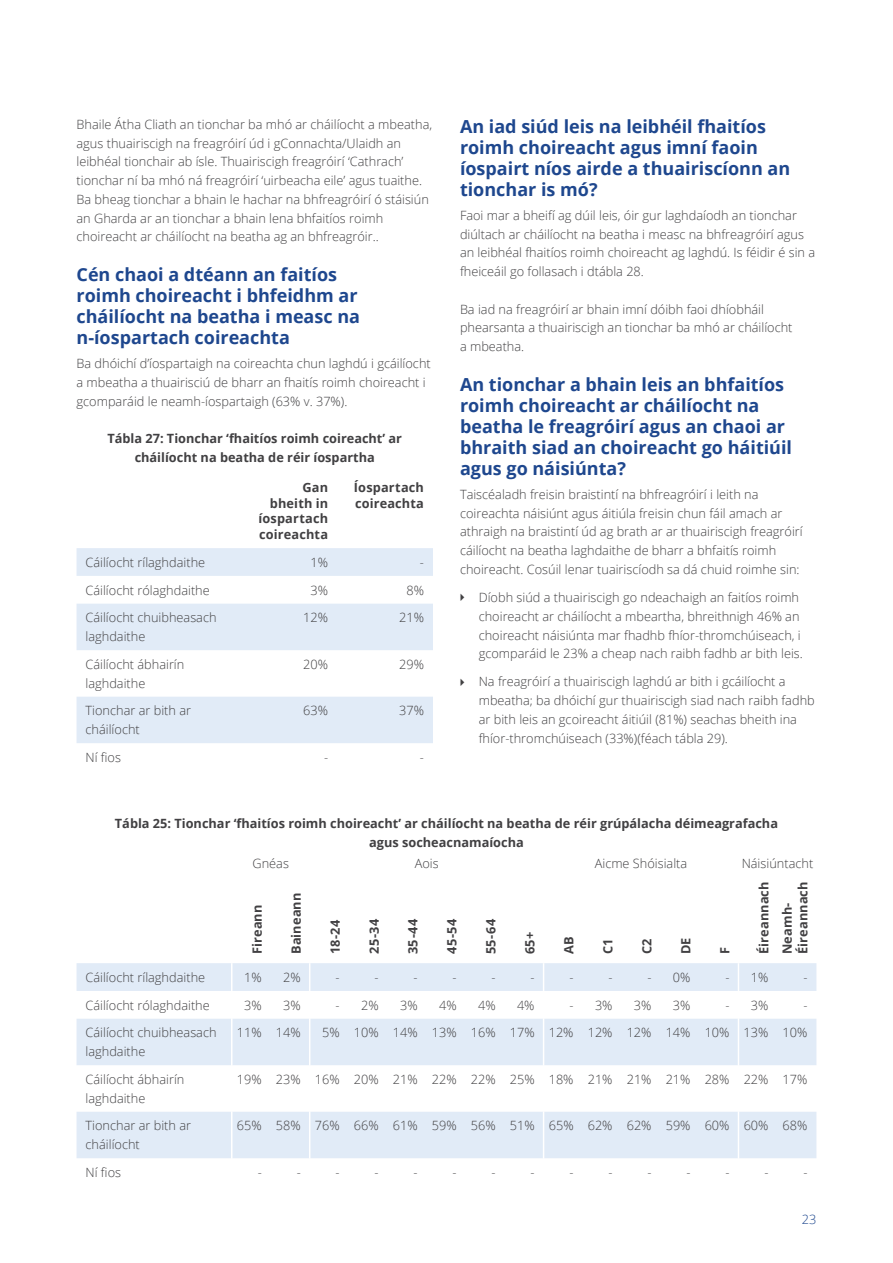
<style>
.page{position:relative;width:893px;height:1263px;background:#fff}
.page>*{position:absolute;margin:0;border:0;box-sizing:border-box;transform-origin:0 0}
.t1{font:700 18px/21px "Open Sans";color:#1e478e}
.t2{font:300 12.75px/18.8px "Open Sans";color:#414042}
.t3{font:700 12.75px/15.8px "Open Sans";color:#414042;text-align:center}
.t4{font:300 12.75px "Open Sans";color:#1e478e}
</style>
<div class="page">
<svg style="left:77px;top:548px;width:356px;height:195px;fill:#e1ebf7"></svg>
<svg style="left:77px;top:963px;width:739px;height:195px;fill:#e1ebf7"></svg>
<svg style="left:231px;top:963px;width:1px;height:56px"></svg>
<hr style="left:231px;top:1019px;width:1px;height:46px;background:#fff">
<hr style="left:231px;top:1065px;width:1px;height:47px;background:#fff">
<hr style="left:231px;top:1112px;width:1px;height:46px;background:#fff">
<svg style="left:309px;top:963px;width:1px;height:56px"></svg>
<hr style="left:309px;top:1019px;width:1px;height:46px;background:#fff">
<hr style="left:309px;top:1065px;width:1px;height:47px;background:#fff">
<hr style="left:309px;top:1112px;width:1px;height:46px;background:#fff">
<svg style="left:543px;top:963px;width:1px;height:56px"></svg>
<hr style="left:543px;top:1019px;width:1px;height:46px;background:#fff">
<hr style="left:543px;top:1065px;width:1px;height:47px;background:#fff">
<hr style="left:543px;top:1112px;width:1px;height:46px;background:#fff">
<svg style="left:738px;top:963px;width:1px;height:56px"></svg>
<hr style="left:738px;top:1019px;width:1px;height:46px;background:#fff">
<hr style="left:738px;top:1065px;width:1px;height:47px;background:#fff">
<hr style="left:738px;top:1112px;width:1px;height:46px;background:#fff">
<p class="t2" style="left:77px;top:114px;width:357px">Bhaile Átha Cliath an tionchar ba mhó ar cháilíocht a mbeatha, agus thuairiscigh na freagróirí úd i gConnachta/Ulaidh an leibhéal tionchair ab ísle. Thuairiscigh freagróirí ‘Cathrach’ tionchar ní ba mhó ná freagróirí ‘uirbeacha eile’ agus tuaithe.<br>Ba bheag tionchar a bhain le hachar na bhfreagróirí ó stáisiún an Gharda ar an tionchar a bhain lena bhfaitíos roimh choireacht ar cháilíocht na beatha ag an bhfreagróir..</p>
<h1 class="t1" style="left:77px;top:264px;width:285px">Cén chaoi a dtéann an faitíos roimh choireacht i bhfeidhm ar cháilíocht na beatha i measc na n-íospartach coireachta</h1>
<p class="t2" style="left:77px;top:354px;width:356px">Ba dhóichí d’íospartaigh na coireachta chun laghdú i gcáilíocht a mbeatha a thuairisciú de bharr an fhaitís roimh choireacht i gcomparáid le neamh-íospartaigh (63% v. 37%).</p>
<p class="t3" style="left:107px;top:429px;width:296px;line-height:18.8px">Tábla 27: Tionchar ‘fhaitíos roimh coireacht’ ar cháilíocht na beatha de réir íospartha</p>
<p class="t3" style="left:258px;top:479px;width:71px;text-align:right">Gan bheith in íospartach coireachta</p>
<p class="t3" style="left:354px;top:479px;width:72px;text-align:left">Íospartach coireachta</p>
<p class="t2" style="left:86px;top:552px;width:121px">Cáilíocht rílaghdaithe</p>
<p class="t2" style="left:311px;top:552px;width:19px">1%</p>
<p class="t2" style="left:420px;top:552px;width:6px">-</p>
<p class="t2" style="left:86px;top:580px;width:126px">Cáilíocht rólaghdaithe</p>
<p class="t2" style="left:311px;top:580px;width:19px">3%</p>
<p class="t2" style="left:406px;top:580px;width:19px">8%</p>
<p class="t2" style="left:86px;top:608px;width:133px">Cáilíocht chuibheasach laghdaithe</p>
<p class="t2" style="left:303px;top:608px;width:26px">12%</p>
<p class="t2" style="left:399px;top:608px;width:26px">21%</p>
<p class="t2" style="left:86px;top:654px;width:100px">Cáilíocht ábhairín laghdaithe</p>
<p class="t2" style="left:303px;top:654px;width:26px">20%</p>
<p class="t2" style="left:399px;top:654px;width:26px">29%</p>
<p class="t2" style="left:86px;top:701px;width:107px">Tionchar ar bith ar cháilíocht</p>
<p class="t2" style="left:303px;top:701px;width:26px">63%</p>
<p class="t2" style="left:399px;top:701px;width:26px">37%</p>
<p class="t2" style="left:86px;top:747px;width:37px">Ní fios</p>
<p class="t2" style="left:324px;top:747px;width:6px">-</p>
<p class="t2" style="left:420px;top:747px;width:6px">-</p>
<h1 class="t1" style="left:460px;top:115px;width:332px">An iad siúd leis na leibhéil fhaitíos roimh choireacht agus imní faoin íospairt níos airde a thuairiscíonn an tionchar is mó?</h1>
<p class="t2" style="left:460px;top:205px;width:357px">Faoi mar a bheifí ag dúil leis, óir gur laghdaíodh an tionchar diúltach ar cháilíocht na beatha i measc na bhfreagróirí agus an leibhéal fhaitíos roimh choireacht ag laghdú. Is féidir é sin a fheiceáil go follasach i dtábla 28.</p>
<p class="t2" style="left:460px;top:299px;width:334px">Ba iad na freagróirí ar bhain imní dóibh faoi dhíobháil phearsanta a thuairiscigh an tionchar ba mhó ar cháilíocht a mbeatha.</p>
<h1 class="t1" style="left:460px;top:373px;width:334px">An tionchar a bhain leis an bhfaitíos roimh choireacht ar cháilíocht na beatha le freagróirí agus an chaoi ar bhraith siad an choireacht go háitiúil agus go náisiúnta?</h1>
<p class="t2" style="left:460px;top:484px;width:344px">Taiscéaladh freisin braistintí na bhfreagróirí i leith na coireachta náisiúnt agus áitiúla freisin chun fáil amach ar athraigh na braistintí úd ag brath ar ar thuairiscigh freagróirí cáilíocht na beatha laghdaithe de bharr a bhfaitís roimh choireacht. Cosúil lenar tuairiscíodh sa dá chuid roimhe sin:</p>
<p class="t2" style="left:479px;top:588px;width:326px">Díobh siúd a thuairiscigh go ndeachaigh an faitíos roimh choireacht ar cháilíocht a mbeartha, bhreithnigh 46% an choireacht náisiúnta mar fhadhb fhíor-thromchúiseach, i gcomparáid le 23% a cheap nach raibh fadhb ar bith leis.</p>
<p class="t2" style="left:479px;top:672px;width:338px">Na freagróirí a thuairiscigh laghdú ar bith i gcáilíocht a mbeatha; ba dhóichí gur thuairiscigh siad nach raibh fadhb ar bith leis an gcoireacht áitiúil (81%) seachas bheith ina fhíor-thromchúiseach (33%)(féach tábla 29).</p>
<p class="t3" style="left:115px;top:814px;width:665px;line-height:18.8px">Tábla 25: Tionchar ‘fhaitíos roimh choireacht’ ar cháilíocht na beatha de réir grúpálacha déimeagrafacha agus socheacnamaíocha</p>
<p class="t2" style="left:252px;top:854px;width:38px">Gnéas</p>
<p class="t2" style="left:415px;top:854px;width:25px">Aois</p>
<p class="t2" style="left:595px;top:854px;width:94px">Aicme Shóisialta</p>
<p class="t2" style="left:742px;top:854px;width:73px">Náisiúntacht</p>
<p class="t3" style="left:249px;top:954px;width:51px;rotate:-90deg">Fireann</p>
<p class="t3" style="left:752px;top:954px;width:74px;line-height:23.2px;text-align:left;rotate:-90deg">Éireannach<br>Neamh-</p>
<p class="t3" style="left:795px;top:954px;width:74px;rotate:-90deg">Éireannach</p>
<p class="t3" style="left:288px;top:954px;width:63px;rotate:-90deg">Baineann</p>
<p class="t3" style="left:327px;top:954px;width:36px;rotate:-90deg">18-24</p>
<p class="t3" style="left:366px;top:954px;width:37px;rotate:-90deg">25-34</p>
<p class="t3" style="left:405px;top:954px;width:37px;rotate:-90deg">35-44</p>
<p class="t3" style="left:444px;top:954px;width:37px;rotate:-90deg">45-54</p>
<p class="t3" style="left:483px;top:954px;width:37px;rotate:-90deg">55-64</p>
<p class="t3" style="left:522px;top:954px;width:24px;rotate:-90deg">65+</p>
<p class="t3" style="left:561px;top:954px;width:19px;rotate:-90deg">AB</p>
<p class="t3" style="left:600px;top:954px;width:17px;rotate:-90deg">C1</p>
<p class="t3" style="left:639px;top:954px;width:17px;rotate:-90deg">C2</p>
<p class="t3" style="left:678px;top:954px;width:18px;rotate:-90deg">DE</p>
<p class="t3" style="left:717px;top:954px;width:8px;rotate:-90deg">F</p>
<p class="t2" style="left:86px;top:967px;width:121px">Cáilíocht rílaghdaithe</p>
<p class="t2" style="left:244px;top:967px;width:19px">1%</p>
<p class="t2" style="left:283px;top:967px;width:19px">2%</p>
<p class="t2" style="left:336px;top:967px;width:6px">-</p>
<p class="t2" style="left:375px;top:967px;width:6px">-</p>
<p class="t2" style="left:414px;top:967px;width:6px">-</p>
<p class="t2" style="left:452px;top:967px;width:6px">-</p>
<p class="t2" style="left:491px;top:967px;width:6px">-</p>
<p class="t2" style="left:530px;top:967px;width:6px">-</p>
<p class="t2" style="left:569px;top:967px;width:6px">-</p>
<p class="t2" style="left:608px;top:967px;width:6px">-</p>
<p class="t2" style="left:647px;top:967px;width:45px">- 0%</p>
<p class="t2" style="left:725px;top:967px;width:45px">- 1%</p>
<p class="t2" style="left:803px;top:967px;width:6px">-</p>
<p class="t2" style="left:86px;top:995px;width:126px">Cáilíocht rólaghdaithe</p>
<p class="t2" style="left:244px;top:995px;width:19px">3%</p>
<p class="t2" style="left:283px;top:995px;width:19px">3%</p>
<p class="t2" style="left:336px;top:995px;width:45px">- 2%</p>
<p class="t2" style="left:400px;top:995px;width:19px">3%</p>
<p class="t2" style="left:439px;top:995px;width:19px">4%</p>
<p class="t2" style="left:478px;top:995px;width:19px">4%</p>
<p class="t2" style="left:517px;top:995px;width:19px">4%</p>
<p class="t2" style="left:569px;top:995px;width:45px">- 3%</p>
<p class="t2" style="left:634px;top:995px;width:19px">3%</p>
<p class="t2" style="left:673px;top:995px;width:19px">3%</p>
<p class="t2" style="left:725px;top:995px;width:45px">- 3%</p>
<p class="t2" style="left:803px;top:995px;width:6px">-</p>
<p class="t2" style="left:86px;top:1023px;width:133px">Cáilíocht chuibheasach laghdaithe</p>
<p class="t2" style="left:237px;top:1023px;width:65px">11% 14%</p>
<p class="t2" style="left:322px;top:1023px;width:487px">5% 10% 14% 13% 16% 17% 12% 12% 12% 14% 10% 13% 10%</p>
<p class="t2" style="left:86px;top:1069px;width:100px">Cáilíocht ábhairín laghdaithe</p>
<p class="t2" style="left:237px;top:1069px;width:572px">19% 23% 16% 20% 21% 22% 22% 25% 18% 21% 21% 21% 28% 22% 17%</p>
<p class="t2" style="left:86px;top:1116px;width:107px">Tionchar ar bith ar cháilíocht</p>
<p class="t2" style="left:237px;top:1116px;width:572px">65% 58% 76% 66% 61% 59% 56% 51% 65% 62% 62% 59% 60% 60% 68%</p>
<p class="t2" style="left:86px;top:1162px;width:37px">Ní fios</p>
<p class="t2" style="left:258px;top:1162px;width:6px">-</p>
<p class="t2" style="left:297px;top:1162px;width:6px">-</p>
<p class="t2" style="left:336px;top:1162px;width:6px">-</p>
<p class="t2" style="left:375px;top:1162px;width:6px">-</p>
<p class="t2" style="left:414px;top:1162px;width:6px">-</p>
<p class="t2" style="left:453px;top:1162px;width:6px">-</p>
<p class="t2" style="left:492px;top:1162px;width:6px">-</p>
<p class="t2" style="left:531px;top:1162px;width:6px">-</p>
<p class="t2" style="left:569px;top:1162px;width:6px">-</p>
<p class="t2" style="left:608px;top:1162px;width:6px">-</p>
<p class="t2" style="left:647px;top:1162px;width:6px">-</p>
<p class="t2" style="left:686px;top:1162px;width:6px">-</p>
<p class="t2" style="left:725px;top:1162px;width:6px">-</p>
<p class="t2" style="left:764px;top:1162px;width:6px">-</p>
<p class="t2" style="left:803px;top:1162px;width:6px">-</p>
<p class="t4" style="left:802px;top:1211px;width:16px">23</p>
</div>
